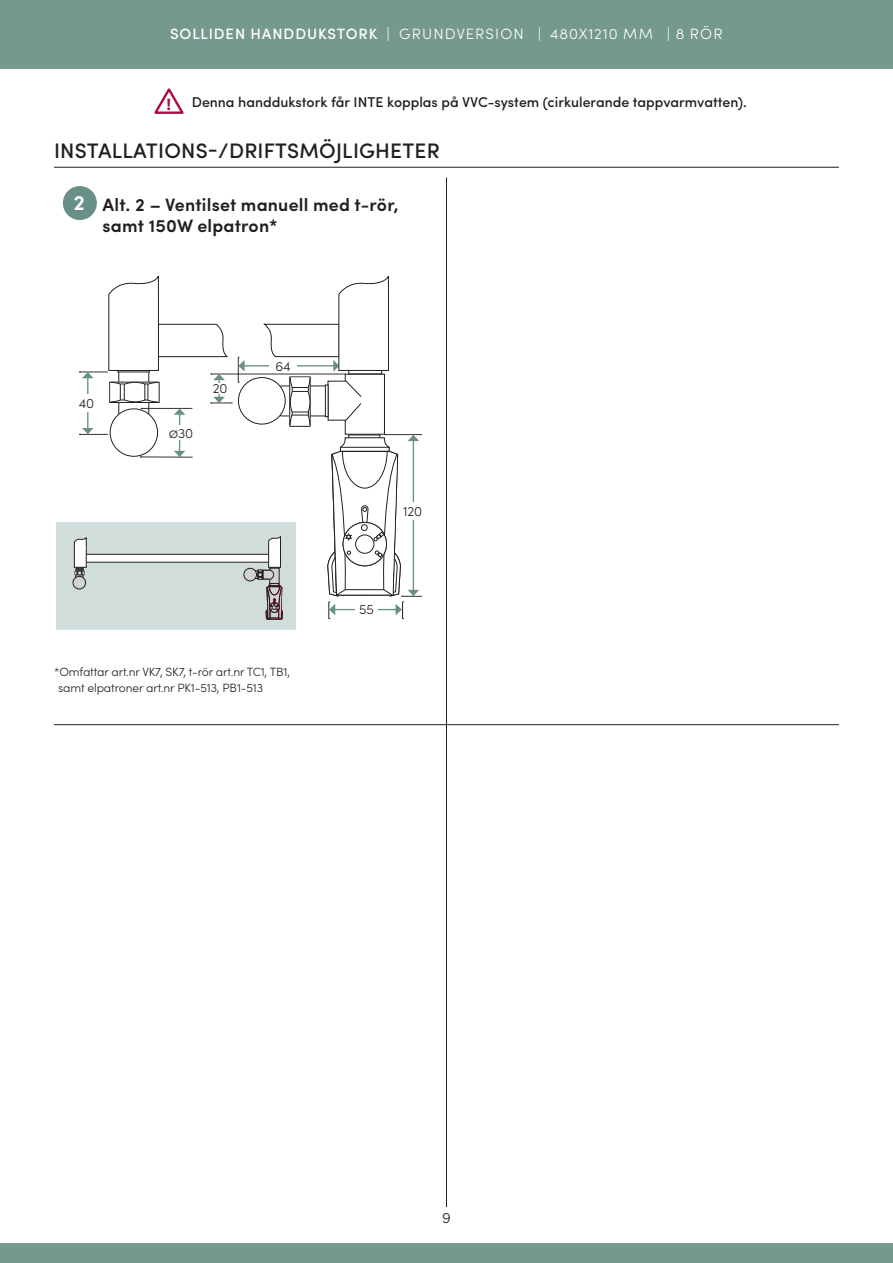
<style>
.page{position:relative;width:893px;height:1263px;background:#fff}
.page>*{position:absolute;margin:0;border:0;box-sizing:border-box;transform-origin:0 0}
.sid_2_h2_blå_med_lin{font:500 21px "Sofia Pro";letter-spacing:.01em;color:#231f20}
.sid_2_tabell_fakta{font:600 21px "Sofia Pro";color:#fff}
.sid_2_tabell_fakta-2{font:600 18px/21px "Sofia Pro";letter-spacing:.01em;color:#231f20}
.t1{font:700 16.35px "Sofia Pro";color:#ad083f}
.sid_2_h2{font:300 15px "Sofia Pro";letter-spacing:.075em;color:#fff}
.t2{font:300 15px "Sofia Pro";color:#231f20}
.sid_2_Varningstext{font:500 14.25px "Sofia Pro";color:#231f20}
.sid_2_h2_högerställd{font:300 13.5px "Sofia Pro";letter-spacing:-.01em;color:#231f20}
.sid_2_h2_högerställd-2{font:300 12px/16.5px "Sofia Pro";letter-spacing:-.01em;color:#231f20}
.s1{font-weight:500}
</style>
<div class="page">
<div style="left:63px;top:186px;width:34px;height:34px;background:#689086;border-radius:50%"></div>
<hr style="left:54px;top:167px;width:785px;height:1px;background:#231f20">
<div style="left:0;top:0;width:893px;height:68px;background:#75998f"></div>
<div style="left:0;top:1244px;width:893px;height:19px;background:#75998f"></div>
<hr style="left:446px;top:178px;width:1px;height:1029px;background:#231f20">
<hr style="left:54px;top:724px;width:785px;height:1px;background:#231f20">
<svg style="left:154px;top:88px;width:30px;height:26px"></svg>
<div style="left:57px;top:522px;width:238px;height:107px;background:#d1ddda"></div>
<div style="left:73px;top:576px;width:13px;height:13px;border:1px solid #231f20;border-radius:50%"></div>
<svg style="left:74px;top:276px;width:348px;height:344px"></svg>
<p class="sid_2_h2" style="left:170px;top:23px;width:554px"><span class="s1">SOLLIDEN HANDDUKSTORK</span> | GRUNDVERSION | 480X1210 MM | 8 RÖR</p>
<p class="t1" style="left:167px;top:91px;width:6px">!</p>
<p class="sid_2_Varningstext" style="left:192px;top:92px;width:557px">Denna handdukstork får INTE kopplas på VVC-system (cirkulerande tappvarmvatten).</p>
<p class="sid_2_h2_blå_med_lin" style="left:54px;top:135px;width:387px">INSTALLATIONS-/DRIFTSMÖJLIGHETER</p>
<p class="sid_2_tabell_fakta" style="left:74px;top:187px;width:13px">2</p>
<p class="sid_2_tabell_fakta-2" style="left:103px;top:193px;width:298px">Alt. 2 – Ventilset manuell med t-rör, samt 150W elpatron*</p>
<p class="sid_2_h2_högerställd" style="left:79px;top:394px;width:17px">40</p>
<p class="sid_2_h2_högerställd" style="left:169px;top:423px;width:26px">Ø30</p>
<p class="sid_2_h2_högerställd" style="left:213px;top:379px;width:16px">20</p>
<p class="sid_2_h2_högerställd" style="left:275px;top:356px;width:17px">64</p>
<p class="sid_2_h2_högerställd" style="left:403px;top:502px;width:21px">120</p>
<p class="sid_2_h2_högerställd" style="left:359px;top:600px;width:16px">55</p>
<p class="sid_2_h2_högerställd-2" style="left:58px;top:663px;width:233px;text-indent:-4px">*Omfattar art.nr VK7, SK7, t-rör art.nr TC1, TB1, samt elpatroner art.nr PK1-513, PB1-513</p>
<p class="t2" style="left:442px;top:1207px;width:10px">9</p>
</div>
